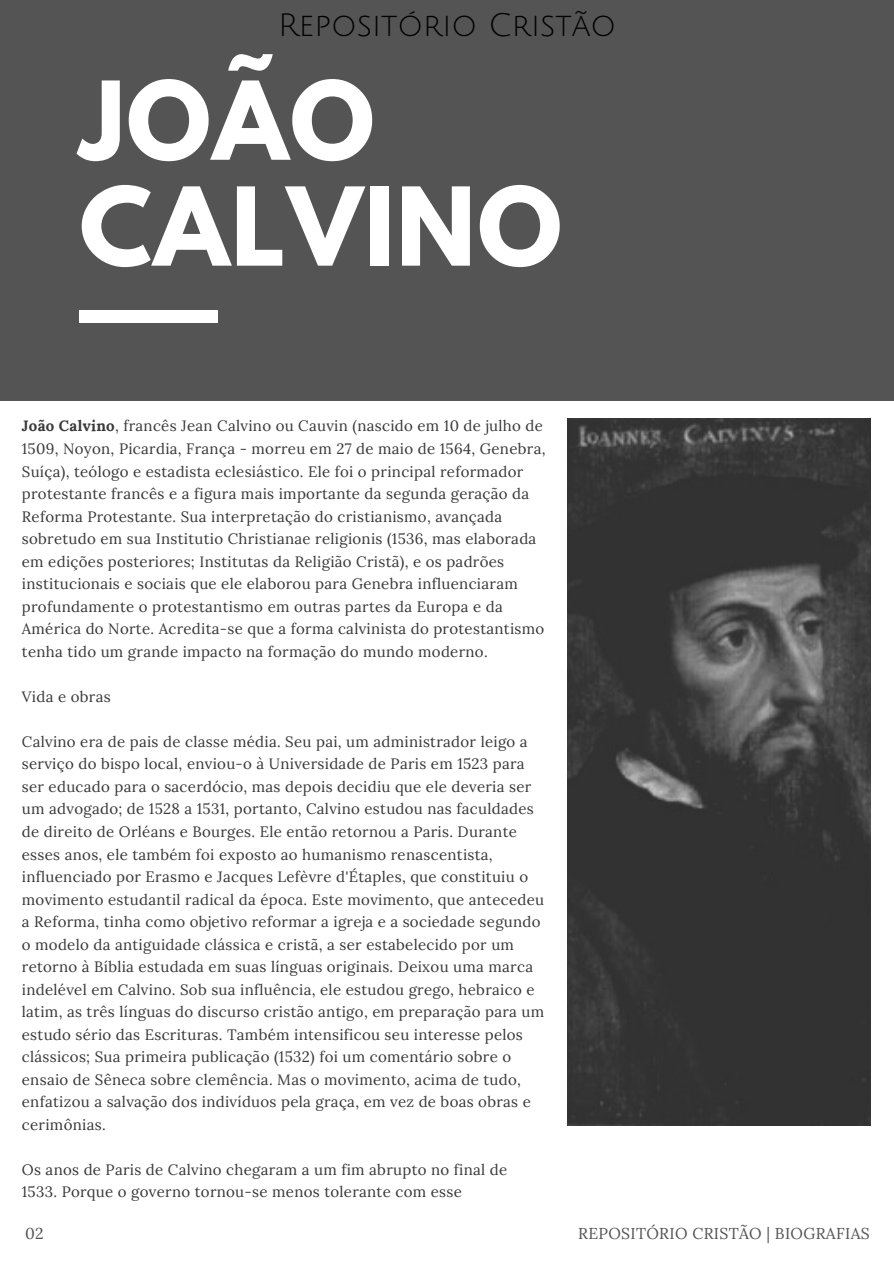
<style>
.page{position:relative;width:894px;height:1264px;background:#fff}
.page>*{position:absolute;margin:0;border:0;box-sizing:border-box;transform-origin:0 0}
.t1{font:700 96.15px/105.9px "League Spartan";letter-spacing:.02em;color:#fff}
.t2{font:31.5px "Julius Sans One";color:#000}
.t3{font:15.75px "Lora";letter-spacing:.02em;color:#545454}
.t4{font:15px/22.5px "Lora";letter-spacing:.02em;color:#383838}
.s1{font-weight:700}
</style>
<div class="page">
<div style="left:0;top:0;width:893px;height:400px;background:#545454"></div>
<div style="left:79px;top:310px;width:139px;height:13px;background:#fff"></div>
<img style="left:567px;top:418px;width:303px;height:707px">
<h2 class="t2" style="left:278px;top:9px;width:339px">Repositório Cristão</h2>
<h1 class="t1" style="left:79px;top:80px;width:484px">JOÃO<br>CALVINO</h1>
<p class="t4" style="left:22px;top:415px;width:525px"><span class="s1">João Calvino</span>, francês Jean Calvino ou Cauvin (nascido em 10 de julho de 1509, Noyon, Picardia, França - morreu em 27 de maio de 1564, Genebra, Suíça), teólogo e estadista eclesiástico. Ele foi o principal reformador protestante francês e a figura mais importante da segunda geração da Reforma Protestante. Sua interpretação do cristianismo, avançada sobretudo em sua Institutio Christianae religionis (1536, mas elaborada em edições posteriores; Institutas da Religião Cristã), e os padrões institucionais e sociais que ele elaborou para Genebra influenciaram profundamente o protestantismo em outras partes da Europa e da América do Norte. Acredita-se que a forma calvinista do protestantismo tenha tido um grande impacto na formação do mundo moderno.</p>
<p class="t4" style="left:22px;top:685px;width:90px">Vida e obras</p>
<p class="t4" style="left:22px;top:730px;width:523px">Calvino era de pais de classe média. Seu pai, um administrador leigo a serviço do bispo local, enviou-o à Universidade de Paris em 1523 para ser educado para o sacerdócio, mas depois decidiu que ele deveria ser um advogado; de 1528 a 1531, portanto, Calvino estudou nas faculdades de direito de Orléans e Bourges. Ele então retornou a Paris. Durante esses anos, ele também foi exposto ao humanismo renascentista, influenciado por Erasmo e Jacques Lefèvre d'Étaples, que constituiu o movimento estudantil radical da época. Este movimento, que antecedeu a Reforma, tinha como objetivo reformar a igreja e a sociedade segundo o modelo da antiguidade clássica e cristã, a ser estabelecido por um retorno à Bíblia estudada em suas línguas originais. Deixou uma marca indelével em Calvino. Sob sua influência, ele estudou grego, hebraico e latim, as três línguas do discurso cristão antigo, em preparação para um estudo sério das Escrituras. Também intensificou seu interesse pelos clássicos; Sua primeira publicação (1532) foi um comentário sobre o ensaio de Sêneca sobre clemência. Mas o movimento, acima de tudo, enfatizou a salvação dos indivíduos pela graça, em vez de boas obras e cerimônias.</p>
<p class="t4" style="left:22px;top:1158px;width:487px">Os anos de Paris de Calvino chegaram a um fim abrupto no final de<br>1533. Porque o governo tornou-se menos tolerante com esse</p>
<p class="t3" style="left:25px;top:1222px;width:20px">02</p>
<p class="t3" style="left:578px;top:1222px;width:293px">REPOSITÓRIO CRISTÃO | BIOGRAFIAS</p>
</div>
